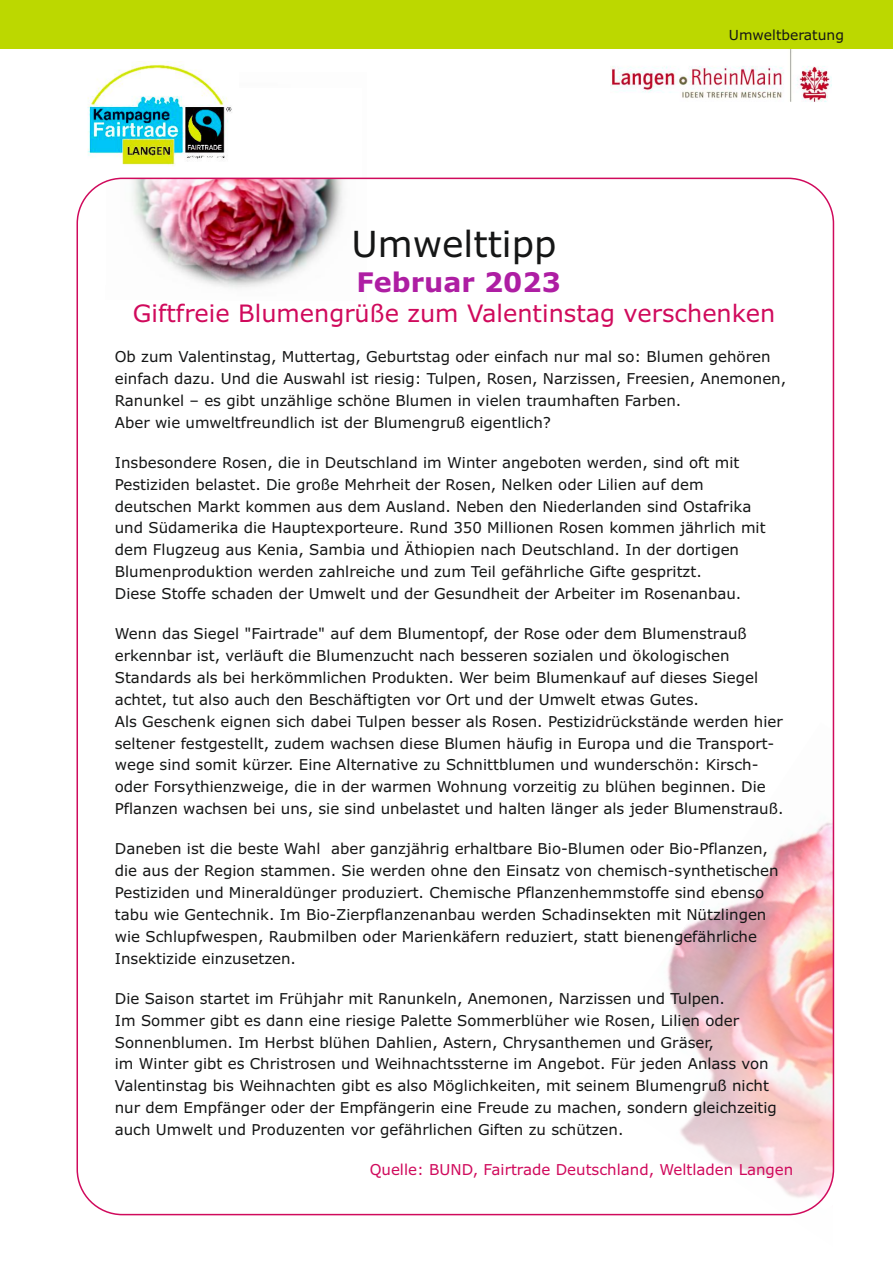
<style>
.page{position:relative;width:893px;height:1263px;background:#fff}
.page>*{position:absolute;margin:0;border:0;box-sizing:border-box;transform-origin:0 0}
.t1{font:36px "Verdana";color:#151616}
.t2{font:700 27px "Verdana";color:#ae1ea3}
.t3{font:24px "Verdana";color:#d00a5c}
.t4{font:15px/21.9px "Verdana";color:#151616}
.t5{font:15px "Verdana";color:#d00a5c}
.t6{font:13.8px "Verdana";color:#151616}
</style>
<div class="page">
<img style="left:105px;top:177px;width:261px;height:112px">
<img style="left:583px;top:820px;width:250px;height:396px">
<img style="left:610px;top:49px;width:222px;height:53px">
<div style="left:0;top:0;width:893px;height:49px;background:#bcd800"></div>
<div style="left:94px;top:88px;width:267px;height:90px;background:#fff"></div>
<img style="left:87px;top:62px;width:145px;height:105px">
<p class="t6" style="left:729px;top:29px;width:117px">Umweltberatung</p>
<h1 class="t1" style="left:351px;top:230px;width:207px">Umwelttipp</h1>
<h2 class="t2" style="left:356px;top:271px;width:206px">Februar 2023</h2>
<h3 class="t3" style="left:133px;top:303px;width:644px">Giftfreie Blumengrüße zum Valentinstag verschenken</h3>
<p class="t4" style="left:115px;top:347px;width:673px">Ob zum Valentinstag, Muttertag, Geburtstag oder einfach nur mal so: Blumen gehören einfach dazu. Und die Auswahl ist riesig: Tulpen, Rosen, Narzissen, Freesien, Anemonen, Ranunkel – es gibt unzählige schöne Blumen in vielen traumhaften Farben.<br>Aber wie umweltfreundlich ist der Blumengruß eigentlich?</p>
<p class="t4" style="left:115px;top:453px;width:652px">Insbesondere Rosen, die in Deutschland im Winter angeboten werden, sind oft mit Pestiziden belastet. Die große Mehrheit der Rosen, Nelken oder Lilien auf dem deutschen Markt kommen aus dem Ausland. Neben den Niederlanden sind Ostafrika und Südamerika die Hauptexporteure. Rund 350 Millionen Rosen kommen jährlich mit dem Flugzeug aus Kenia, Sambia und Äthiopien nach Deutschland. In der dortigen Blumenproduktion werden zahlreiche und zum Teil gefährliche Gifte gespritzt.<br>Diese Stoffe schaden der Umwelt und der Gesundheit der Arbeiter im Rosenanbau.</p>
<p class="t4" style="left:115px;top:624px;width:670px">Wenn das Siegel "Fairtrade" auf dem Blumentopf, der Rose oder dem Blumenstrauß erkennbar ist, verläuft die Blumenzucht nach besseren sozialen und ökologischen Standards als bei herkömmlichen Produkten. Wer beim Blumenkauf auf dieses Siegel achtet, tut also auch den Beschäftigten vor Ort und der Umwelt etwas Gutes.<br>Als Geschenk eignen sich dabei Tulpen besser als Rosen. Pestizidrückstände werden hier seltener festgestellt, zudem wachsen diese Blumen häufig in Europa und die Transport&shy;wege sind somit kürzer. Eine Alternative zu Schnittblumen und wunderschön: Kirsch&shy;oder Forsythienzweige, die in der warmen Wohnung vorzeitig zu blühen beginnen. Die Pflanzen wachsen bei uns, sie sind unbelastet und halten länger als jeder Blumenstrauß.</p>
<p class="t4" style="left:115px;top:839px;width:665px">Daneben ist die beste Wahl aber ganzjährig erhaltbare Bio-Blumen oder Bio-Pflanzen, die aus der Region stammen. Sie werden ohne den Einsatz von chemisch-synthetischen Pestiziden und Mineraldünger produziert. Chemische Pflanzenhemmstoffe sind ebenso tabu wie Gentechnik. Im Bio-Zierpflanzenanbau werden Schadinsekten mit Nützlingen wie Schlupfwespen, Raubmilben oder Marienkäfern reduziert, statt bienengefährliche Insektizide einzusetzen.</p>
<p class="t4" style="left:115px;top:989px;width:664px">Die Saison startet im Frühjahr mit Ranunkeln, Anemonen, Narzissen und Tulpen.<br>Im Sommer gibt es dann eine riesige Palette Sommerblüher wie Rosen, Lilien oder Sonnenblumen. Im Herbst blühen Dahlien, Astern, Chrysanthemen und Gräser,<br>im Winter gibt es Christrosen und Weihnachtssterne im Angebot. Für jeden Anlass von Valentinstag bis Weihnachten gibt es also Möglichkeiten, mit seinem Blumengruß nicht nur dem Empfänger oder der Empfängerin eine Freude zu machen, sondern gleichzeitig auch Umwelt und Produzenten vor gefährlichen Giften zu schützen.</p>
<p class="t5" style="left:370px;top:1164px;width:425px">Quelle: BUND, Fairtrade Deutschland, Weltladen Langen</p>
</div>
